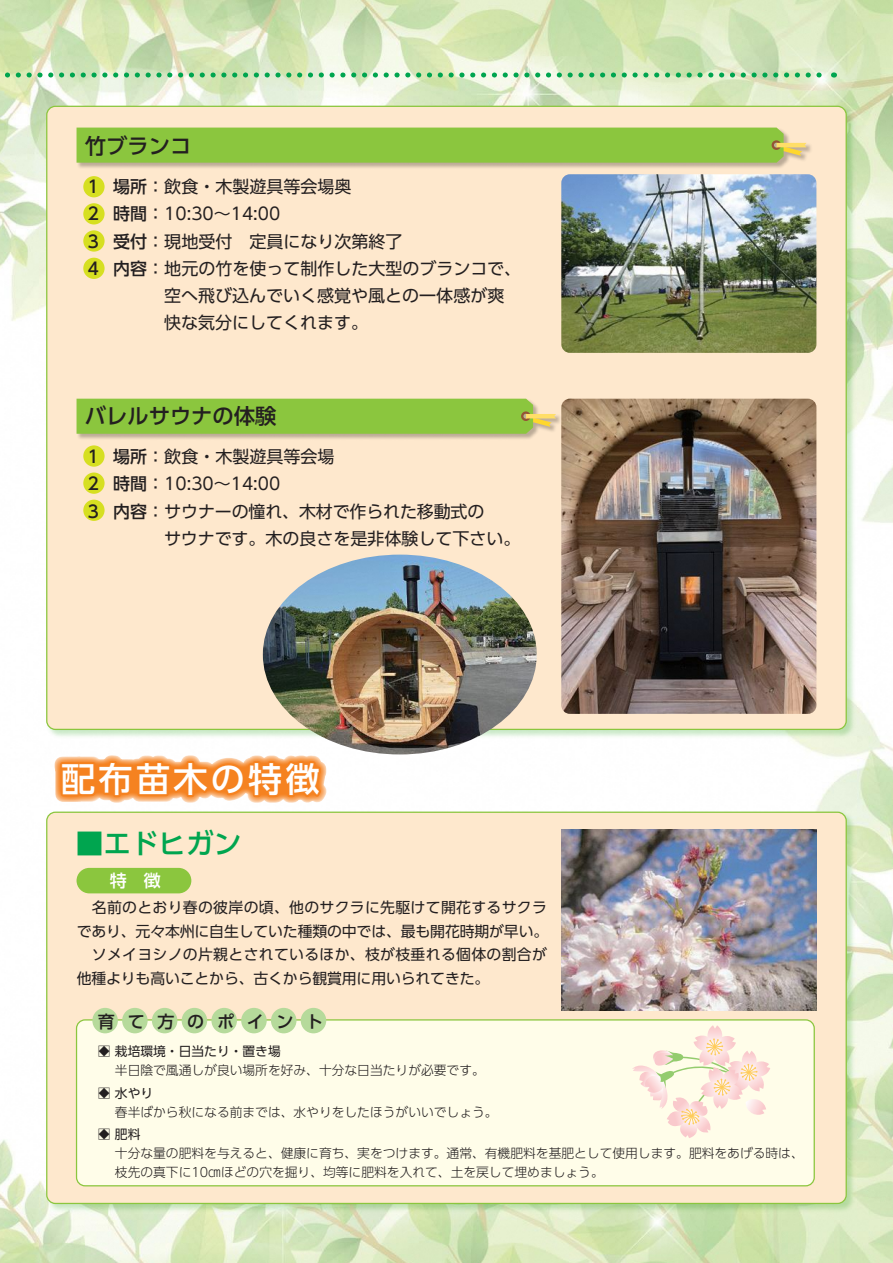
<style>
.page{position:relative;width:893px;height:1263px;background:#fff}
.page>*{position:absolute;margin:0;border:0;box-sizing:border-box;transform-origin:0 0}
.t1{font:500 34.05px "UD Shin Go Pro";letter-spacing:.1em;color:#fff}
.t2{font:500 27.6px "UD Shin Go Pro";color:#00a54f}
.t3{font:500 21.3px "UD Shin Go Pro";color:#231f20}
.t4{font:16.95px "UD Shin Go Pro";color:#231f20}
.t5{font:500 16.95px "UD Shin Go Pro";letter-spacing:.75em;color:#231f20}
.t6{font:14.85px/23.4px "UD Shin Go Pro";letter-spacing:-.01em;color:#231f20;text-align:justify}
.t7{font:300 12.75px/19.2px "UD Shin Go Pro";color:#231f20}
.t8{font:12.75px "UD Shin Go Pro";color:#231f20}
.s1{font-weight:500}
</style>
<div class="page">
<img style="left:0;top:0;width:893px;height:1263px">
<img style="left:44px;top:809px;width:814px;height:406px">
<div style="left:47px;top:812px;width:799px;height:391px;background:#fee8cd;border-radius:9px"></div>
<img style="left:44px;top:104px;width:814px;height:637px">
<div style="left:47px;top:106px;width:799px;height:623px;background:#fee8cd;border-radius:9px"></div>
<div style="left:77px;top:868px;width:114px;height:25px;background:#8bc63e;border-radius:13px"></div>
<div style="left:83px;top:176px;width:22px;height:21px;background:#d6df21;border-radius:50%"></div>
<div style="left:83px;top:203px;width:22px;height:21px;background:#d6df21;border-radius:50%"></div>
<div style="left:83px;top:230px;width:22px;height:22px;background:#d6df21;border-radius:50%"></div>
<div style="left:83px;top:258px;width:22px;height:21px;background:#d6df21;border-radius:50%"></div>
<div style="left:83px;top:445px;width:22px;height:22px;background:#d6df21;border-radius:50%"></div>
<div style="left:83px;top:472px;width:22px;height:22px;background:#d6df21;border-radius:50%"></div>
<div style="left:83px;top:500px;width:22px;height:21px;background:#d6df21;border-radius:50%"></div>
<img style="left:561px;top:174px;width:255px;height:179px">
<img style="left:561px;top:399px;width:255px;height:315px">
<img style="left:76px;top:127px;width:735px;height:41px">
<div style="left:77px;top:128px;width:729px;height:35px;background:#8bc63e"></div>
<img style="left:76px;top:398px;width:488px;height:43px">
<svg style="left:77px;top:399px;width:479px;height:35px;background:#90c643"></svg>
<svg style="left:47px;top:748px;width:287px;height:64px"></svg>
<svg style="left:0;top:72px;width:834px;height:6px;background:#9ad5a4"></svg>
<div style="left:77px;top:1020px;width:737px;height:166px;background:#fffde9;border-radius:9px"></div>
<div style="left:76px;top:1019px;width:739px;height:167px;border:1px solid #8bc63e;border-radius:9px"></div>
<div style="left:92px;top:1008px;width:26px;height:25px;background:#b6da9b;border-radius:50%"></div>
<div style="left:122px;top:1008px;width:26px;height:25px;background:#b6da9b;border-radius:50%"></div>
<div style="left:152px;top:1008px;width:25px;height:25px;background:#b6da9b;border-radius:50%"></div>
<div style="left:182px;top:1008px;width:25px;height:25px;background:#b6da9b;border-radius:50%"></div>
<div style="left:211px;top:1008px;width:26px;height:25px;background:#b6da9b;border-radius:50%"></div>
<div style="left:241px;top:1008px;width:26px;height:25px;background:#b6da9b;border-radius:50%"></div>
<div style="left:271px;top:1008px;width:25px;height:25px;background:#b6da9b;border-radius:50%"></div>
<div style="left:301px;top:1008px;width:25px;height:25px;background:#b6da9b;border-radius:50%"></div>
<img style="left:561px;top:830px;width:255px;height:181px">
<img style="left:263px;top:555px;width:274px;height:199px">
<svg style="left:632px;top:1025px;width:138px;height:113px"></svg>
<p class="t3" style="left:85px;top:129px;width:108px">竹ブランコ</p>
<p class="t4" style="left:85px;top:173px;width:268px"><span class="s1">１ 場所</span>：飲食・木製遊具等会場奥</p>
<p class="t4" style="left:85px;top:200px;width:197px"><span class="s1">２ 時間</span>：10:30～14:00</p>
<p class="t4" style="left:85px;top:227px;width:319px"><span class="s1">３ 受付</span>：現地受付　定員になり次第終了</p>
<p class="t4" style="left:85px;top:254px;width:438px"><span class="s1">４ 内容</span>：地元の竹を使って制作した大型のブランコで、</p>
<p class="t4" style="left:164px;top:282px;width:342px">空へ飛び込んでいく感覚や風との一体感が爽</p>
<p class="t4" style="left:164px;top:309px;width:206px">快な気分にしてくれます。</p>
<p class="t3" style="left:85px;top:399px;width:193px">バレルサウナの体験</p>
<p class="t4" style="left:85px;top:443px;width:251px"><span class="s1">１ 場所</span>：飲食・木製遊具等会場</p>
<p class="t4" style="left:85px;top:470px;width:197px"><span class="s1">２ 時間</span>：10:30～14:00</p>
<p class="t4" style="left:85px;top:497px;width:401px"><span class="s1">３ 内容</span>：サウナーの憧れ、木材で作られた移動式の</p>
<p class="t4" style="left:164px;top:524px;width:358px">サウナです。木の良さを是非体験して下さい。</p>
<h1 class="t1" style="left:61px;top:751px;width:260px">配布苗木の特徴</h1>
<h2 class="t2" style="left:76px;top:821px;width:167px">■エドヒガン</h2>
<p class="t6" style="left:77px;top:896px;width:473px;text-indent:15px">名前のとおり春の彼岸の頃、他のサクラに先駆けて開花するサクラであり、元々本州に自生していた種類の中では、最も開花時期が早い。　ソメイヨシノの片親とされているほか、枝が枝垂れる個体の割合が他種よりも高いことから、古くから観賞用に用いられてきた。</p>
<p class="t5" style="left:98px;top:1008px;width:227px">育て方のポイント</p>
<p class="t8" style="left:98px;top:1041px;width:184px">□ 栽培環境・日当たり・置き場</p>
<p class="t7" style="left:102px;top:1060px;width:384px">　半日陰で風通しが良い場所を好み、十分な日当たりが必要です。</p>
<p class="t8" style="left:98px;top:1082px;width:57px">□ 水やり</p>
<p class="t7" style="left:98px;top:1102px;width:401px">　 春半ばから秋になる前までは、水やりをしたほうがいいでしょう。</p>
<p class="t8" style="left:98px;top:1124px;width:44px">□ 肥料</p>
<p class="t7" style="left:98px;top:1143px;width:707px">　 十分な量の肥料を与えると、健康に育ち、実をつけます。通常、有機肥料を基肥として使用します。肥料をあげる時は、　 枝先の真下に10㎝ほどの穴を掘り、均等に肥料を入れて、土を戻して埋めましょう。</p>
</div>
